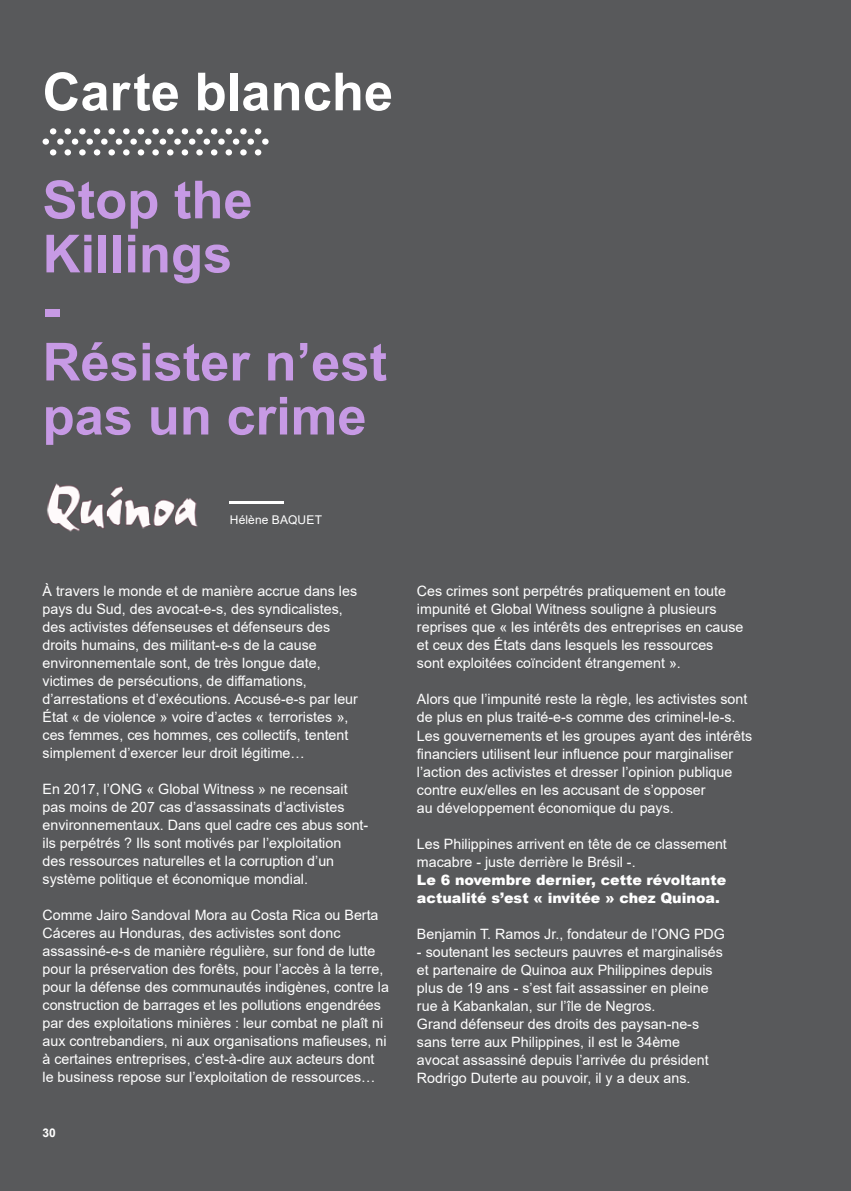
<style>
.page{position:relative;width:851px;height:1191px;background:#fff}
.page>*{position:absolute;margin:0;border:0;box-sizing:border-box;transform-origin:0 0}
.t1{font:700 52.5px/54px "Arial";color:#c79ae5}
.t2{font:700 52.5px "Arial";color:#fff}
.t3{font:14.25px/18px "Arial";color:#fff}
.t4{font:900 14.25px/18px "Arial";color:#fff}
.t5{font:12px "Arial";letter-spacing:.015em;color:#fff}
.t6{font:700 12px "Arial";color:#fff}
</style>
<div class="page">
<div style="left:0;top:0;width:850px;height:1191px;background:#58595b"></div>
<hr style="left:230px;top:501px;width:54px;height:2px;background:#fff">
<img style="left:47px;top:483px;width:151px;height:49px">
<svg style="left:94px;top:128px;width:6px;height:6px"></svg>
<svg style="left:94px;top:149px;width:6px;height:6px"></svg>
<div style="left:86px;top:138px;width:7px;height:7px;background:#fff;border-radius:50%"></div>
<div style="left:79px;top:128px;width:7px;height:6px;background:#fff;border-radius:50%"></div>
<div style="left:79px;top:149px;width:7px;height:6px;background:#fff;border-radius:50%"></div>
<div style="left:72px;top:138px;width:6px;height:7px;background:#fff;border-radius:50%"></div>
<div style="left:64px;top:128px;width:7px;height:6px;background:#fff;border-radius:50%"></div>
<div style="left:64px;top:149px;width:7px;height:6px;background:#fff;border-radius:50%"></div>
<svg style="left:57px;top:138px;width:7px;height:7px"></svg>
<svg style="left:50px;top:128px;width:6px;height:6px"></svg>
<svg style="left:50px;top:149px;width:6px;height:6px"></svg>
<div style="left:43px;top:138px;width:6px;height:7px;background:#fff;border-radius:50%"></div>
<div style="left:262px;top:138px;width:6px;height:7px;background:#fff;border-radius:50%"></div>
<svg style="left:182px;top:128px;width:6px;height:6px"></svg>
<svg style="left:182px;top:149px;width:6px;height:6px"></svg>
<svg style="left:174px;top:138px;width:7px;height:7px"></svg>
<svg style="left:138px;top:128px;width:6px;height:6px"></svg>
<svg style="left:138px;top:149px;width:6px;height:6px"></svg>
<div style="left:130px;top:138px;width:7px;height:7px;background:#fff;border-radius:50%"></div>
<div style="left:225px;top:128px;width:7px;height:6px;background:#fff;border-radius:50%"></div>
<div style="left:225px;top:149px;width:7px;height:6px;background:#fff;border-radius:50%"></div>
<svg style="left:218px;top:138px;width:7px;height:7px"></svg>
<div style="left:108px;top:128px;width:7px;height:6px;background:#fff;border-radius:50%"></div>
<div style="left:108px;top:149px;width:7px;height:6px;background:#fff;border-radius:50%"></div>
<div style="left:101px;top:138px;width:7px;height:7px;background:#fff;border-radius:50%"></div>
<div style="left:196px;top:128px;width:7px;height:6px;background:#fff;border-radius:50%"></div>
<div style="left:196px;top:149px;width:7px;height:6px;background:#fff;border-radius:50%"></div>
<div style="left:189px;top:138px;width:6px;height:7px;background:#fff;border-radius:50%"></div>
<div style="left:152px;top:128px;width:7px;height:6px;background:#fff;border-radius:50%"></div>
<div style="left:152px;top:149px;width:7px;height:6px;background:#fff;border-radius:50%"></div>
<div style="left:145px;top:138px;width:6px;height:7px;background:#fff;border-radius:50%"></div>
<div style="left:240px;top:128px;width:7px;height:6px;background:#fff;border-radius:50%"></div>
<div style="left:240px;top:149px;width:7px;height:6px;background:#fff;border-radius:50%"></div>
<div style="left:233px;top:138px;width:6px;height:7px;background:#fff;border-radius:50%"></div>
<div style="left:123px;top:128px;width:7px;height:6px;background:#fff;border-radius:50%"></div>
<div style="left:123px;top:149px;width:7px;height:6px;background:#fff;border-radius:50%"></div>
<div style="left:116px;top:138px;width:6px;height:7px;background:#fff;border-radius:50%"></div>
<svg style="left:211px;top:128px;width:6px;height:6px"></svg>
<svg style="left:211px;top:149px;width:6px;height:6px"></svg>
<div style="left:203px;top:138px;width:7px;height:7px;background:#fff;border-radius:50%"></div>
<svg style="left:167px;top:128px;width:6px;height:6px"></svg>
<svg style="left:167px;top:149px;width:6px;height:6px"></svg>
<div style="left:160px;top:138px;width:6px;height:7px;background:#fff;border-radius:50%"></div>
<svg style="left:255px;top:128px;width:6px;height:6px"></svg>
<svg style="left:255px;top:149px;width:6px;height:6px"></svg>
<div style="left:247px;top:138px;width:7px;height:7px;background:#fff;border-radius:50%"></div>
<h1 class="t2" style="left:43px;top:55px;width:352px">Carte blanche</h1>
<h1 class="t1" style="left:43px;top:173px;width:346px">Stop the<br>Killings<br>-<br>Résister n’est pas un crime</h1>
<p class="t5" style="left:230px;top:512px;width:94px">Hélène BAQUET</p>
<p class="t3" style="left:43px;top:582px;width:317px">À travers le monde et de manière accrue dans les pays du Sud, des avocat-e-s, des syndicalistes, des activistes défenseuses et défenseurs des droits humains, des militant-e-s de la cause environnementale sont, de très longue date, victimes de persécutions, de diffamations, d’arrestations et d’exécutions. Accusé-e-s par leur État « de violence » voire d’actes « terroristes », ces femmes, ces hommes, ces collectifs, tentent simplement d’exercer leur droit légitime…</p>
<p class="t3" style="left:43px;top:780px;width:327px">En 2017, l’ONG « Global Witness » ne recensait pas moins de 207 cas d’assassinats d’activistes environnementaux. Dans quel cadre ces abus sont&shy;ils perpétrés ? Ils sont motivés par l’exploitation<br>des ressources naturelles et la corruption d’un système politique et économique mondial.</p>
<p class="t3" style="left:43px;top:906px;width:348px">Comme Jairo Sandoval Mora au Costa Rica ou Berta Cáceres au Honduras, des activistes sont donc assassiné-e-s de manière régulière, sur fond de lutte pour la préservation des forêts, pour l’accès à la terre, pour la défense des communautés indigènes, contre la construction de barrages et les pollutions engendrées par des exploitations minières : leur combat ne plaît ni aux contrebandiers, ni aux organisations mafieuses, ni à certaines entreprises, c’est-à-dire aux acteurs dont le business repose sur l’exploitation de ressources…</p>
<p class="t6" style="left:43px;top:1124px;width:15px">30</p>
<p class="t3" style="left:417px;top:582px;width:328px">Ces crimes sont perpétrés pratiquement en toute impunité et Global Witness souligne à plusieurs reprises que « les intérêts des entreprises en cause et ceux des États dans lesquels les ressources sont exploitées coïncident étrangement ».</p>
<p class="t3" style="left:417px;top:690px;width:337px">Alors que l’impunité reste la règle, les activistes sont de plus en plus traité-e-s comme des criminel-le-s.<br>Les gouvernements et les groupes ayant des intérêts financiers utilisent leur influence pour marginaliser l’action des activistes et dresser l’opinion publique contre eux/elles en les accusant de s’opposer<br>au développement économique du pays.</p>
<p class="t3" style="left:417px;top:834px;width:311px">Les Philippines arrivent en tête de ce classement macabre - juste derrière le Brésil -.</p>
<p class="t4" style="left:417px;top:870px;width:311px">Le 6 novembre dernier, cette révoltante actualité s’est « invitée » chez Quinoa.</p>
<p class="t3" style="left:417px;top:924px;width:309px">Benjamin T. Ramos Jr., fondateur de l’ONG PDG</p>
<p class="t3" style="left:417px;top:942px;width:307px">- soutenant les secteurs pauvres et marginalisés et partenaire de Quinoa aux Philippines depuis plus de 19 ans - s’est fait assassiner en pleine rue à Kabankalan, sur l’île de Negros.<br>Grand défenseur des droits des paysan-ne-s sans terre aux Philippines, il est le 34ème avocat assassiné depuis l’arrivée du président Rodrigo Duterte au pouvoir, il y a deux ans.</p>
</div>
